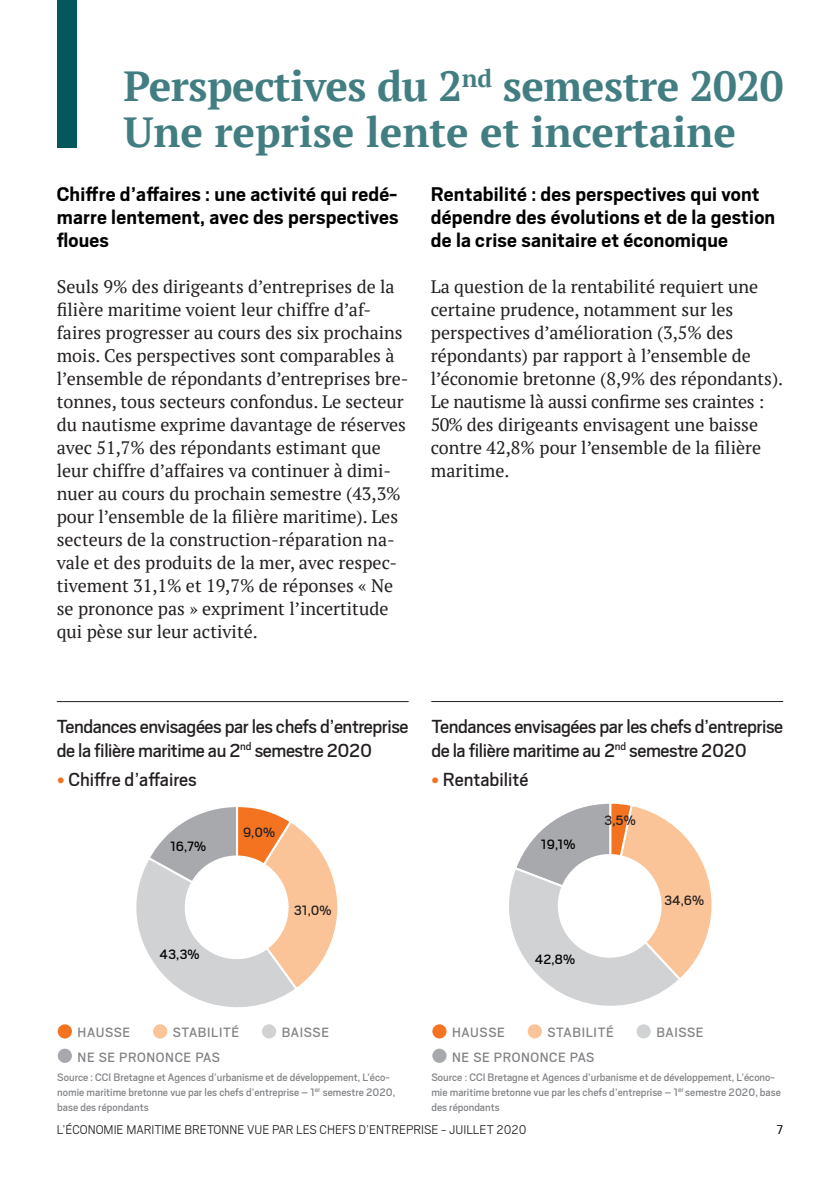
<style>
.page{position:relative;width:840px;height:1191px;background:#fff}
.page>*{position:absolute;margin:0;border:0;box-sizing:border-box;transform-origin:0 0}
.t1{font:700 42px "PT Serif";letter-spacing:-.01em;color:#427e81}
.Texte_courant{font:700 22px/23px "Scout";letter-spacing:.01em;color:#000;text-align:justify}
.titre_graphique{font:21px/24px "Scout";letter-spacing:-.02em;color:#231f20}
.titre_graphique-2{font:21px "Scout";color:#231f20}
.Texte_courant-2{font:18px/23px "PT Serif";color:#231f20}
.t2{font:15px "Scout";letter-spacing:.04em;color:#808285}
.t3{font:15px "Scout";color:#000}
.t4{font:15px "Scout";color:#231f20}
.t5{font:300 14px "Scout";color:#231f20}
.t6{font:12px/15px "Scout";color:#808285}
.s1{color:#f47321}
</style>
<div class="page">
<div style="left:57px;top:0;width:19px;height:147px;background:#04585b"></div>
<svg style="left:136px;top:807px;width:202px;height:201px"></svg>
<hr style="left:431px;top:701px;width:351px;height:1px;background:#231f20">
<hr style="left:57px;top:701px;width:351px;height:1px;background:#231f20">
<div style="left:58px;top:1024px;width:14px;height:14px;background:#f47321;border-radius:50%"></div>
<div style="left:262px;top:1024px;width:14px;height:14px;background:#d1d2d4;border-radius:50%"></div>
<div style="left:58px;top:1048px;width:14px;height:14px;background:#a8a9ad;border-radius:50%"></div>
<div style="left:153px;top:1024px;width:14px;height:14px;background:#fbc398;border-radius:50%"></div>
<div style="left:432px;top:1024px;width:14px;height:14px;background:#f47321;border-radius:50%"></div>
<div style="left:636px;top:1024px;width:14px;height:14px;background:#d1d2d4;border-radius:50%"></div>
<div style="left:432px;top:1048px;width:14px;height:14px;background:#a8a9ad;border-radius:50%"></div>
<div style="left:527px;top:1024px;width:14px;height:14px;background:#fbc398;border-radius:50%"></div>
<div style="left:185px;top:855px;width:103px;height:104px;background:#fff;border-radius:50%"></div>
<svg style="left:509px;top:803px;width:203px;height:203px"></svg>
<div style="left:557px;top:854px;width:104px;height:103px;background:#fff;border-radius:50%"></div>
<p class="t1" style="left:123px;top:58px;width:661px">Perspectives du 2<sup>nd</sup> semestre 2020</p>
<p class="t1" style="left:123px;top:104px;width:614px">Une reprise lente et incertaine</p>
<p class="Texte_courant" style="left:57px;top:181px;width:343px">Chiffre d’affaires : une activité qui redé&shy;marre lentement, avec des perspectives floues</p>
<p class="Texte_courant-2" style="left:57px;top:274px;width:353px">Seuls 9% des dirigeants d’entreprises de la filière maritime voient leur chiffre d’af&shy;faires progresser au cours des six prochains mois. Ces perspectives sont comparables à l’ensemble de répondants d’entreprises bre&shy;tonnes, tous secteurs confondus. Le secteur du nautisme exprime davantage de réserves avec 51,7% des répondants estimant que leur chiffre d’affaires va continuer à dimi&shy;nuer au cours du prochain semestre (43,3% pour l’ensemble de la filière maritime). Les secteurs de la construction-réparation na&shy;vale et des produits de la mer, avec respec&shy;tivement 31,1% et 19,7% de réponses « Ne se prononce pas » expriment l’incertitude qui pèse sur leur activité.</p>
<p class="Texte_courant" style="left:430px;top:181px;width:346px;text-align:left">Rentabilité : des perspectives qui vont dépendre des évolutions et de la gestion de la crise sanitaire et économique</p>
<p class="Texte_courant-2" style="left:430px;top:274px;width:354px">La question de la rentabilité requiert une certaine prudence, notamment sur les perspectives d’amélioration (3,5% des répondants) par rapport à l’ensemble de l’économie bretonne (8,9% des répondants).<br>Le nautisme là aussi confirme ses craintes :<br>50% des dirigeants envisagent une baisse contre 42,8% pour l’ensemble de la filière maritime.</p>
<p class="titre_graphique" style="left:57px;top:713px;width:353px">Tendances envisagées par les chefs d’entreprise de la filière maritime au 2<sup>nd</sup> semestre 2020</p>
<p class="titre_graphique-2" style="left:57px;top:766px;width:141px"><span class="s1">●</span> Chiffre d’affaires</p>
<p class="t3" style="left:170px;top:837px;width:38px">16,7%</p>
<p class="t3" style="left:159px;top:944px;width:41px">43,3%</p>
<p class="t4" style="left:243px;top:823px;width:34px">9,0%</p>
<p class="t4" style="left:293px;top:900px;width:39px">31,0%</p>
<p class="titre_graphique" style="left:431px;top:713px;width:353px">Tendances envisagées par les chefs d’entreprise de la filière maritime au 2<sup>nd</sup> semestre 2020</p>
<p class="titre_graphique-2" style="left:431px;top:766px;width:98px"><span class="s1">●</span> Rentabilité</p>
<p class="t3" style="left:540px;top:834px;width:36px">19,1%</p>
<p class="t3" style="left:534px;top:949px;width:42px">42,8%</p>
<p class="t4" style="left:604px;top:811px;width:33px">3,5%</p>
<p class="t4" style="left:663px;top:890px;width:42px">34,6%</p>
<p class="t2" style="left:173px;top:1023px;width:68px">STABILITÉ</p>
<p class="t2" style="left:452px;top:1023px;width:54px">HAUSSE</p>
<p class="t2" style="left:656px;top:1023px;width:49px">BAISSE</p>
<p class="t2" style="left:452px;top:1048px;width:144px">NE SE PRONONCE PAS</p>
<p class="t2" style="left:547px;top:1023px;width:68px">STABILITÉ</p>
<p class="t2" style="left:78px;top:1023px;width:54px">HAUSSE</p>
<p class="t2" style="left:282px;top:1023px;width:49px">BAISSE</p>
<p class="t2" style="left:78px;top:1048px;width:144px">NE SE PRONONCE PAS</p>
<p class="t6" style="left:57px;top:1069px;width:339px">Source : CCI Bretagne et Agences d’urbanisme et de développement, L’éco&shy;nomie maritime bretonne vue par les chefs d’entreprise – 1<sup>er</sup> semestre 2020, base des répondants</p>
<p class="t6" style="left:431px;top:1068px;width:351px">Source : CCI Bretagne et Agences d’urbanisme et de développement, L’écono&shy;mie maritime bretonne vue par les chefs d’entreprise – 1<sup>er</sup> semestre 2020, base des répondants</p>
<p class="t5" style="left:57px;top:1120px;width:471px">L’ÉCONOMIE MARITIME BRETONNE VUE PAR LES CHEFS D’ENTREPRISE - JUILLET 2020</p>
<p class="t5" style="left:776px;top:1120px;width:8px">7</p>
</div>
